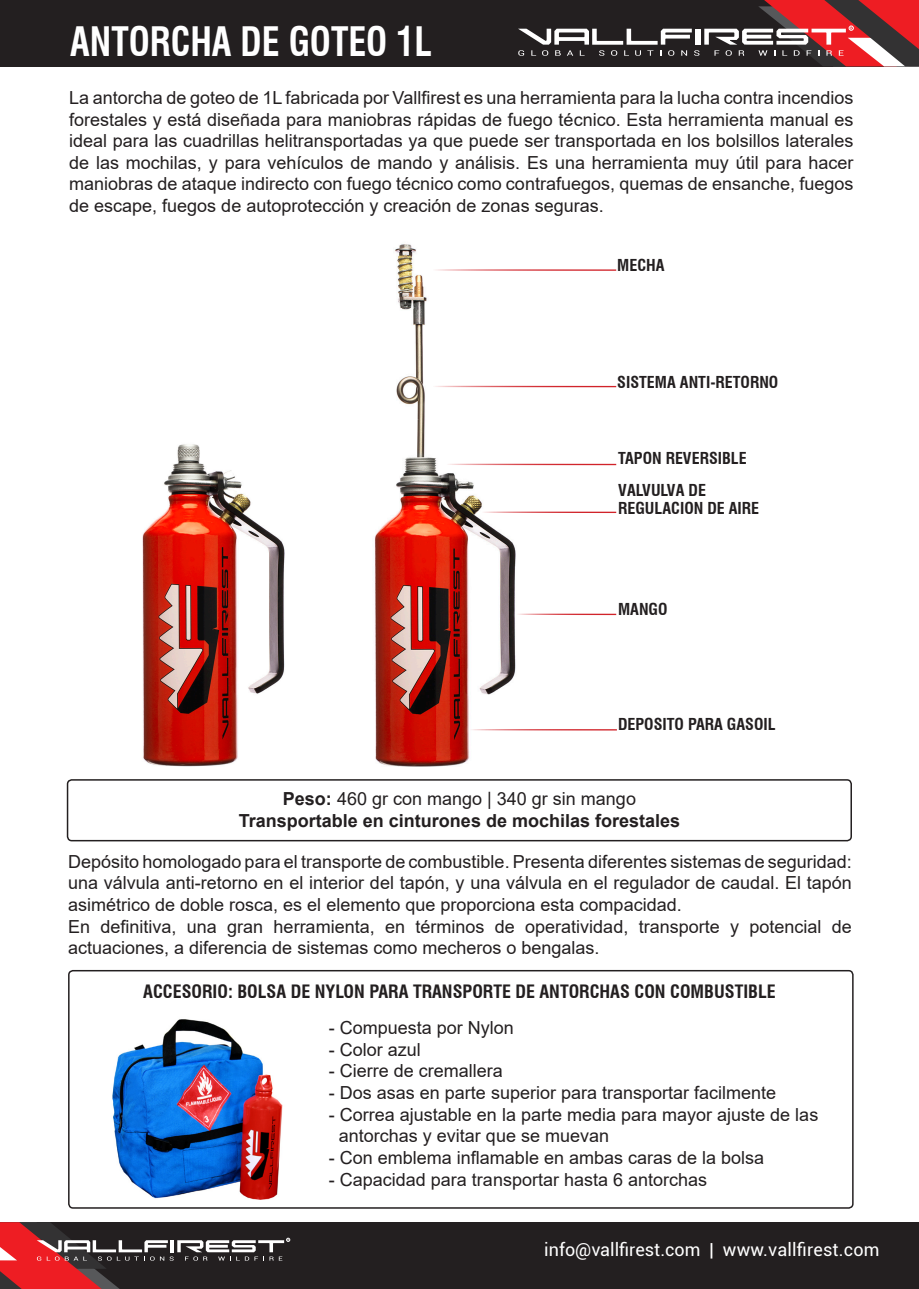
<style>
.page{position:relative;width:919px;height:1289px;background:#fff}
.page>*{position:absolute;margin:0;border:0;box-sizing:border-box;transform-origin:0 0}
.t1{font:700 condensed 39.6px "Swiss 721 BT";color:#fff;scale:.91 1}
.t2{font:18px/21.6px "Arial";color:#231f20;text-align:justify}
.t3{font:700 condensed 18px "Swiss 721 BT";color:#231f20}
.t4{font:700 18px "Arial";color:#231f20}
.t5{font:18px "Roboto";color:#fff}
.t6{font:700 condensed 16.05px "Swiss 721 BT";color:#231f20}
.s1{font-weight:700}
</style>
<div class="page">
<div style="left:0;top:1222px;width:918px;height:66px;background:#231f20"></div>
<svg style="left:0;top:1222px;width:290px;height:66px"></svg>
<div style="left:0;top:0;width:918px;height:66px;background:#231f20"></div>
<svg style="left:518px;top:0;width:400px;height:66px"></svg>
<div style="left:68px;top:969px;width:785px;height:239px;border:2px solid #231f20;border-radius:4px"></div>
<div style="left:67px;top:779px;width:784px;height:62px;border:2px solid #231f20;border-radius:4px"></div>
<img style="left:112px;top:1019px;width:171px;height:181px">
<img style="left:374px;top:244px;width:142px;height:523px">
<img style="left:142px;top:444px;width:143px;height:323px">
<div style="left:465px;top:725px;width:155px;height:9px;background:#fff;opacity:.3"></div>
<hr style="left:470px;top:729px;width:147px;height:1px;background:#d1232a">
<div style="left:512px;top:609px;width:108px;height:10px;background:#fff"></div>
<hr style="left:516px;top:613px;width:100px;height:2px;background:#d1232a">
<div style="left:477px;top:507px;width:143px;height:10px;background:#fff"></div>
<hr style="left:482px;top:511px;width:134px;height:2px;background:#d1232a">
<div style="left:442px;top:459px;width:178px;height:10px;background:#fff"></div>
<hr style="left:446px;top:463px;width:170px;height:2px;background:#d1232a">
<div style="left:428px;top:381px;width:192px;height:10px;background:#fff;opacity:.3"></div>
<hr style="left:432px;top:386px;width:184px;height:1px;background:#d1232a">
<div style="left:428px;top:265px;width:192px;height:10px;background:#fff"></div>
<hr style="left:432px;top:269px;width:184px;height:2px;background:#d1232a">
<p class="t1" style="left:70px;top:18px;width:399px">ANTORCHA DE GOTEO 1L</p>
<p class="t2" style="left:69px;top:87px;width:785px">La antorcha de goteo de 1L fabricada por Vallfirest es una herramienta para la lucha contra incendios forestales y está diseñada para maniobras rápidas de fuego técnico. Esta herramienta manual es ideal para las cuadrillas helitransportadas ya que puede ser transportada en los bolsillos laterales de las mochilas, y para vehículos de mando y análisis. Es una herramienta muy útil para hacer maniobras de ataque indirecto con fuego técnico como contrafuegos, quemas de ensanche, fuegos de escape, fuegos de autoprotección y creación de zonas seguras.</p>
<p class="t6" style="left:617px;top:256px;width:49px">MECHA</p>
<p class="t6" style="left:617px;top:373px;width:162px">SISTEMA ANTI-RETORNO</p>
<p class="t6" style="left:618px;top:448px;width:130px">TAPON REVERSIBLE</p>
<p class="t6" style="left:618px;top:481px;width:89px">VALVULVA DE</p>
<p class="t6" style="left:618px;top:498px;width:142px">REGULACION DE AIRE</p>
<p class="t6" style="left:618px;top:599px;width:51px">MANGO</p>
<p class="t6" style="left:618px;top:714px;width:159px">DEPOSITO PARA GASOIL</p>
<p class="t2" style="left:283px;top:788px;width:354px"><span class="s1">Peso:</span> 460 gr con mango | 340 gr sin mango</p>
<p class="t4" style="left:239px;top:808px;width:443px">Transportable en cinturones de mochilas forestales</p>
<p class="t2" style="left:68px;top:850px;width:785px">Depósito homologado para el transporte de combustible. Presenta diferentes sistemas de seguridad: una válvula anti-retorno en el interior del tapón, y una válvula en el regulador de caudal. El tapón asimétrico de doble rosca, es el elemento que proporciona esta compacidad.</p>
<p class="t2" style="left:68px;top:915px;width:785px">En definitiva, una gran herramienta, en términos de operatividad, transporte y potencial de actuaciones, a diferencia de sistemas como mecheros o bengalas.</p>
<p class="t3" style="left:143px;top:980px;width:634px">ACCESORIO: BOLSA DE NYLON PARA TRANSPORTE DE ANTORCHAS CON COMBUSTIBLE</p>
<p class="t2" style="left:329px;top:1016px;width:187px">- Compuesta por Nylon</p>
<p class="t2" style="left:329px;top:1038px;width:94px">- Color azul</p>
<p class="t2" style="left:329px;top:1060px;width:176px">- Cierre de cremallera</p>
<p class="t2" style="left:329px;top:1081px;width:449px">- Dos asas en parte superior para transportar facilmente</p>
<p class="t2" style="left:329px;top:1103px;width:491px">- Correa ajustable en la parte media para mayor ajuste de las</p>
<p class="t2" style="left:339px;top:1124px;width:272px">antorchas y evitar que se muevan</p>
<p class="t2" style="left:329px;top:1146px;width:437px">- Con emblema inflamable en ambas caras de la bolsa</p>
<p class="t2" style="left:329px;top:1168px;width:380px">- Capacidad para transportar hasta 6 antorchas</p>
<p class="t5" style="left:544px;top:1237px;width:337px">info@vallfirest.com | www.vallfirest.com</p>
</div>
